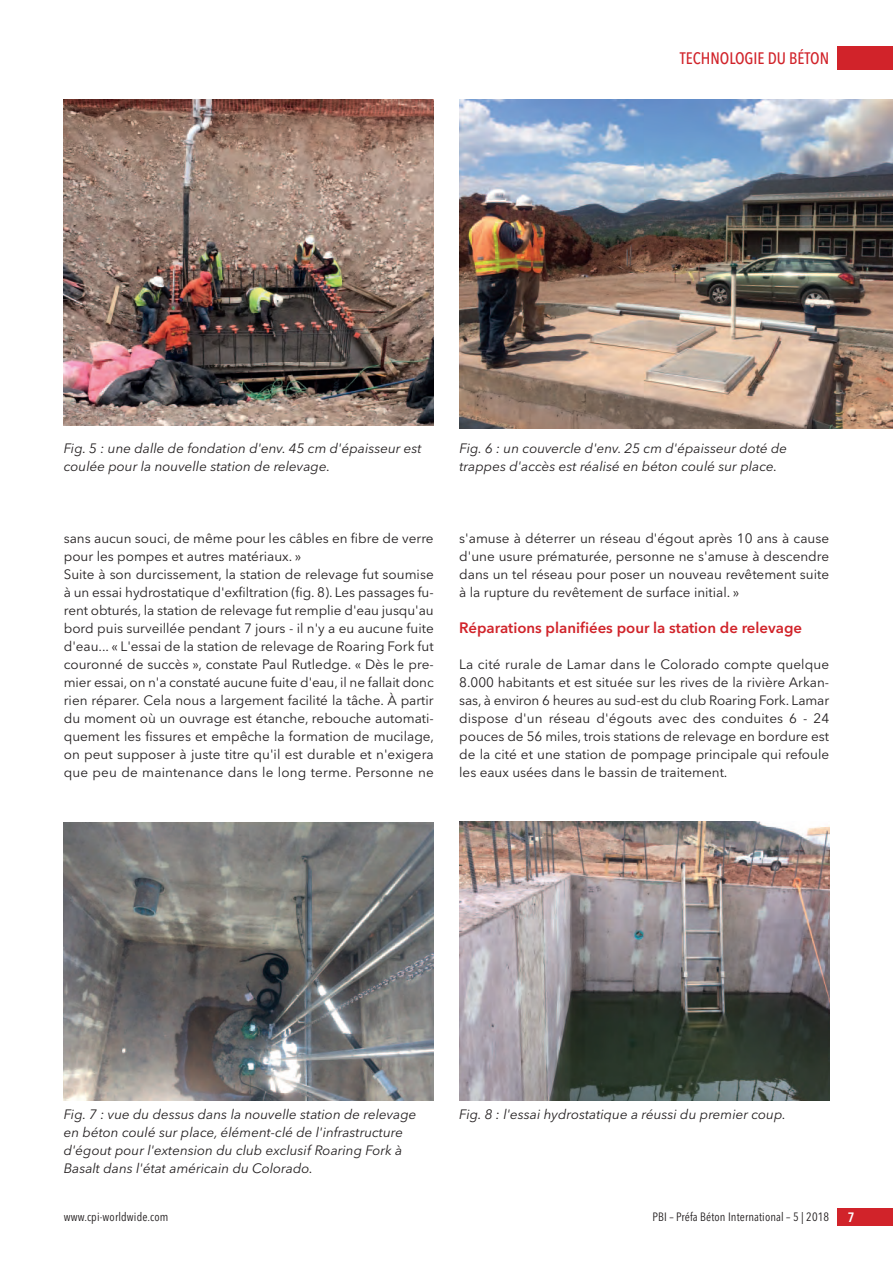
<style>
.page{position:relative;width:893px;height:1263px;background:#fff}
.page>*{position:absolute;margin:0;border:0;box-sizing:border-box;transform-origin:0 0}
.t1{font:500 16.5px "Avenir Next Condensed";color:#d1232a}
.t2{font:600 15px "Avenir Next";color:#d1232a}
.t3{font:13.5px/18px "Avenir Next";color:#231f20;text-align:justify}
.t4{font:italic 13.5px/18px "Avenir Next";color:#231f20}
.t5{font:600 13.5px "Avenir Next Condensed";color:#fff}
.t6{font:12px "Avenir Next Condensed";letter-spacing:.01em;color:#231f20}
</style>
<div class="page">
<img style="left:64px;top:100px;width:370px;height:325px">
<img style="left:459px;top:100px;width:434px;height:328px">
<div style="left:838px;top:47px;width:55px;height:23px;background:#d1232a"></div>
<div style="left:838px;top:1208px;width:55px;height:18px;background:#d1232a"></div>
<img style="left:64px;top:823px;width:370px;height:277px">
<img style="left:459px;top:822px;width:370px;height:278px">
<p class="t1" style="left:680px;top:48px;width:151px">TECHNOLOGIE DU BÉTON</p>
<p class="t4" style="left:64px;top:440px;width:359px">Fig. 5 : une dalle de fondation d'env. 45 cm d'épaisseur est coulée pour la nouvelle station de relevage.</p>
<p class="t4" style="left:459px;top:440px;width:329px">Fig. 6 : un couvercle d'env. 25 cm d'épaisseur doté de trappes d'accès est réalisé en béton coulé sur place.</p>
<p class="t3" style="left:64px;top:530px;width:371px">sans aucun souci, de même pour les câbles en fibre de verre pour les pompes et autres matériaux. »</p>
<p class="t3" style="left:64px;top:566px;width:372px">Suite à son durcissement, la station de relevage fut soumise à un essai hydrostatique d'exfiltration (fig. 8). Les passages fu&shy;rent obturés, la station de relevage fut remplie d'eau jusqu'au bord puis surveillée pendant 7 jours - il n'y a eu aucune fuite d'eau... « L'essai de la station de relevage de Roaring Fork fut couronné de succès », constate Paul Rutledge. « Dès le pre&shy;mier essai, on n'a constaté aucune fuite d'eau, il ne fallait donc rien réparer. Cela nous a largement facilité la tâche. À partir du moment où un ouvrage est étanche, rebouche automati&shy;quement les fissures et empêche la formation de mucilage, on peut supposer à juste titre qu'il est durable et n'exigera que peu de maintenance dans le long terme. Personne ne</p>
<p class="t3" style="left:459px;top:530px;width:371px">s'amuse à déterrer un réseau d'égout après 10 ans à cause d'une usure prématurée, personne ne s'amuse à descendre dans un tel réseau pour poser un nouveau revêtement suite à la rupture du revêtement de surface initial. »</p>
<p class="t2" style="left:459px;top:621px;width:344px">Réparations planifiées pour la station de relevage</p>
<p class="t3" style="left:459px;top:656px;width:371px">La cité rurale de Lamar dans le Colorado compte quelque 8.000 habitants et est située sur les rives de la rivière Arkan&shy;sas, à environ 6 heures au sud-est du club Roaring Fork. Lamar dispose d'un réseau d'égouts avec des conduites 6 - 24 pouces de 56 miles, trois stations de relevage en bordure est de la cité et une station de pompage principale qui refoule les eaux usées dans le bassin de traitement.</p>
<p class="t4" style="left:64px;top:1106px;width:354px">Fig. 7 : vue du dessus dans la nouvelle station de relevage en béton coulé sur place, élément-clé de l'infrastructure d'égout pour l'extension du club exclusif Roaring Fork à Basalt dans l'état américain du Colorado.</p>
<p class="t4" style="left:459px;top:1106px;width:328px">Fig. 8 : l'essai hydrostatique a réussi du premier coup.</p>
<p class="t6" style="left:64px;top:1209px;width:106px">www.cpi-worldwide.com</p>
<p class="t6" style="left:652px;top:1209px;width:178px">PBI – Préfa Béton International – 5 | 2018</p>
<p class="t5" style="left:848px;top:1209px;width:8px">7</p>
</div>
